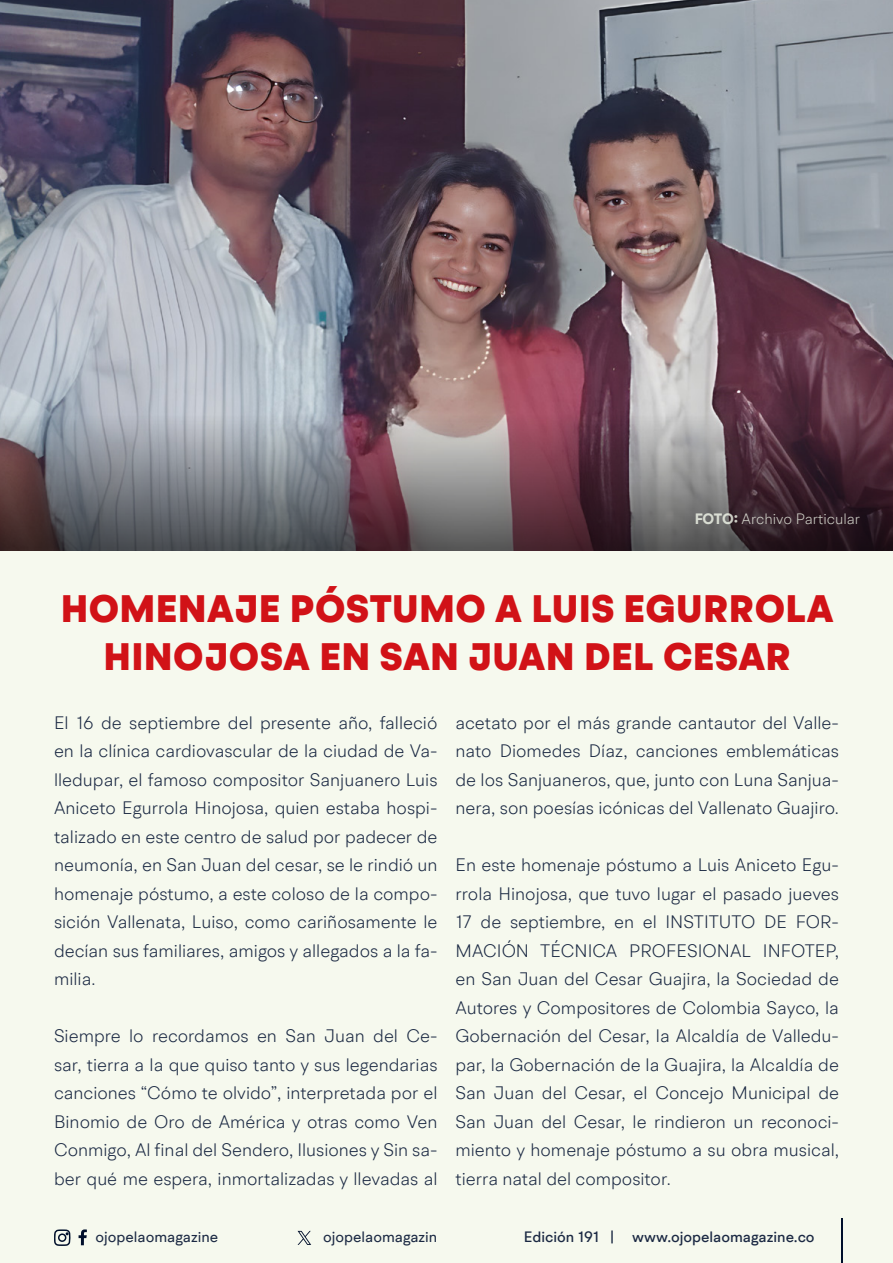
<style>
.page{position:relative;width:893px;height:1263px;background:#f6f9ee}
.page>*{position:absolute;margin:0;border:0;box-sizing:border-box;transform-origin:0 0}
.t1{font:900 39px/48px "BR Hendrix";letter-spacing:.01em;color:#d11217;text-align:center}
.t2{font:300 18px/28.5px "BR Hendrix";color:#1b2943;text-align:justify}
.t3{font:500 15px "BR Hendrix";color:#1b2943}
.t4{font:15px "BR Hendrix";color:#1b2943}
.t5{font:300 15px "BR Hendrix";color:#f5faed}
.s1{font-weight:700}
</style>
<div class="page">
<svg style="left:79px;top:1229px;width:8px;height:16px"></svg>
<svg style="left:54px;top:1229px;width:17px;height:17px"></svg>
<hr style="left:841px;top:1219px;width:1px;height:44px;background:#000f2b">
<svg style="left:298px;top:1231px;width:13px;height:14px"></svg>
<img style="left:0;top:0;width:893px;height:551px">
<svg style="left:0;top:414px;width:893px;height:136px;background:#6e6068"></svg>
<p class="t5" style="left:694px;top:510px;width:168px"><span class="s1">FOTO:</span> Archivo Particular</p>
<h1 class="t1" style="left:61px;top:585px;width:774px">HOMENAJE PÓSTUMO A LUIS EGURROLA<br>HINOJOSA EN SAN JUAN DEL CESAR</h1>
<p class="t2" style="left:54px;top:708px;width:385px">El 16 de septiembre del presente año, falleció en la clínica cardiovascular de la ciudad de Va&shy;lledupar, el famoso compositor Sanjuanero Luis Aniceto Egurrola Hinojosa, quien estaba hospi&shy;talizado en este centro de salud por padecer de neumonía, en San Juan del cesar, se le rindió un homenaje póstumo, a este coloso de la compo&shy;sición Vallenata, Luiso, como cariñosamente le decían sus familiares, amigos y allegados a la fa&shy;milia.</p>
<p class="t2" style="left:54px;top:1022px;width:385px">Siempre lo recordamos en San Juan del Ce&shy;sar, tierra a la que quiso tanto y sus legendarias canciones “Cómo te olvido”, interpretada por el Binomio de Oro de América y otras como Ven Conmigo, Al final del Sendero, Ilusiones y Sin sa&shy;ber qué me espera, inmortalizadas y llevadas al</p>
<p class="t2" style="left:455px;top:708px;width:385px">acetato por el más grande cantautor del Valle&shy;nato Diomedes Díaz, canciones emblemáticas de los Sanjuaneros, que, junto con Luna Sanjua&shy;nera, son poesías icónicas del Vallenato Guajiro.</p>
<p class="t2" style="left:455px;top:851px;width:385px">En este homenaje póstumo a Luis Aniceto Egu&shy;rrola Hinojosa, que tuvo lugar el pasado jueves 17 de septiembre, en el INSTITUTO DE FOR-MACIÓN TÉCNICA PROFESIONAL INFOTEP, en San Juan del Cesar Guajira, la Sociedad de Autores y Compositores de Colombia Sayco, la Gobernación del Cesar, la Alcaldía de Valledu&shy;par, la Gobernación de la Guajira, la Alcaldía de San Juan del Cesar, el Concejo Municipal de San Juan del Cesar, le rindieron un reconoci&shy;miento y homenaje póstumo a su obra musical, tierra natal del compositor.</p>
<p class="t4" style="left:96px;top:1227px;width:124px">ojopelaomagazine</p>
<p class="t4" style="left:323px;top:1227px;width:116px">ojopelaomagazin</p>
<p class="t3" style="left:524px;top:1227px;width:292px">Edición 191 | www.ojopelaomagazine.co</p>
</div>
